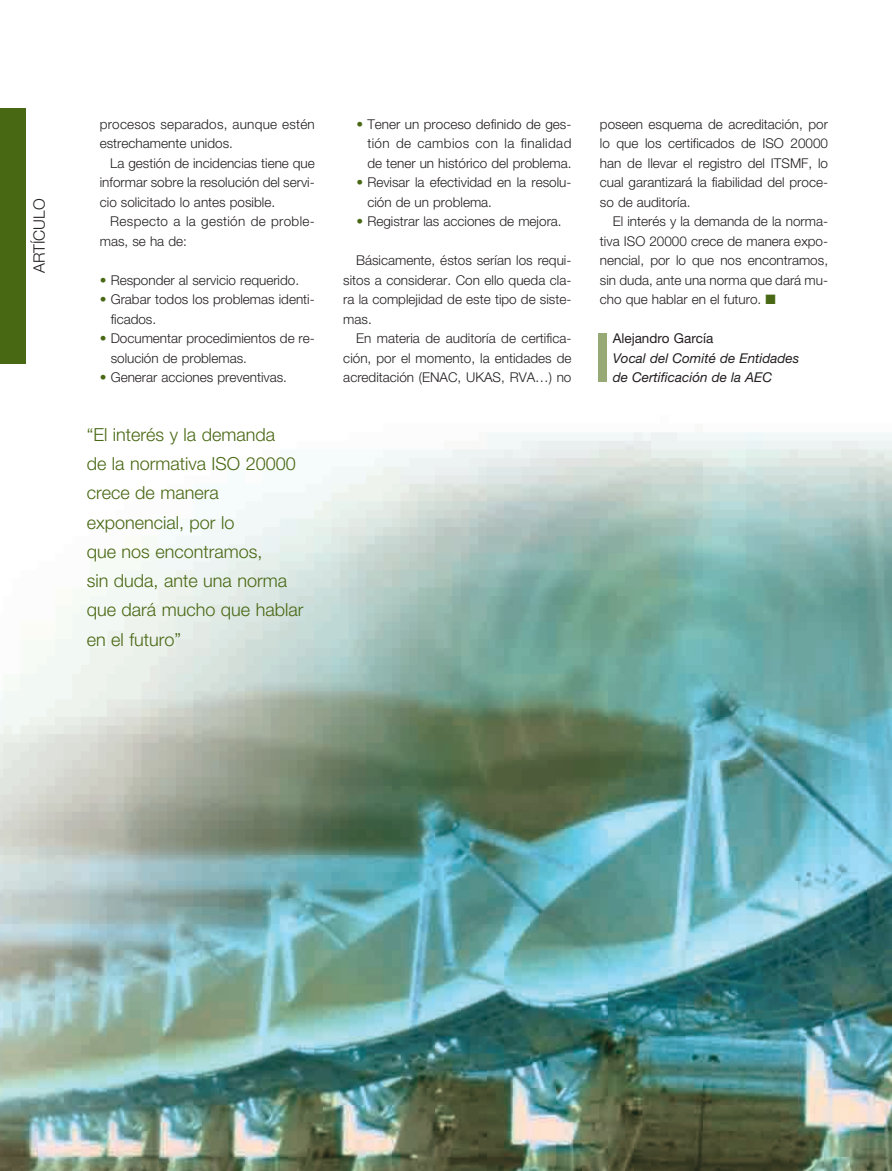
<style>
.page{position:relative;width:892px;height:1171px;background:#fff}
.page>*{position:absolute;margin:0;border:0;box-sizing:border-box;transform-origin:0 0}
.t1{font:300 18px/29.2px "Helvetica Neue";color:#496814}
.t2{font:300 15.75px "Helvetica Neue";color:#231f20}
.t3{font:300 13.5px/19.5px "Helvetica Neue";color:#231f20;text-align:justify}
.t4{font:italic 13.5px/19.5px "Helvetica Neue";color:#231f20}
.t5{font:300 13.5px/19.5px "Helvetica Neue";letter-spacing:.02em;color:#231f20}
.t6{font:13.5px "Helvetica Neue";color:#231f20}
.s1{color:#496814}
</style>
<div class="page">
<img style="left:0;top:108px;width:892px;height:1063px">
<p class="t2" style="left:34px;top:273px;width:76px;rotate:-90deg">ARTÍCULO</p>
<p class="t3" style="left:100px;top:116px;width:216px">procesos separados, aunque estén estrechamente unidos.</p>
<p class="t3" style="left:100px;top:155px;width:216px;text-indent:10px">La gestión de incidencias tiene que informar sobre la resolución del servi&shy;cio solicitado lo antes posible.</p>
<p class="t5" style="left:100px;top:213px;width:216px;text-indent:10px">Respecto a la gestión de proble&shy;mas, se ha de:</p>
<p class="t3" style="left:100px;top:272px;width:201px"><span class="s1">•</span> Responder al servicio requerido.</p>
<p class="t3" style="left:111px;top:291px;width:206px;text-indent:-11px"><span class="s1">•</span> Grabar todos los problemas identi&shy;ficados.</p>
<p class="t3" style="left:111px;top:330px;width:206px;text-indent:-11px"><span class="s1">•</span> Documentar procedimientos de re&shy;solución de problemas.</p>
<p class="t3" style="left:100px;top:369px;width:189px"><span class="s1">•</span> Generar acciones preventivas.</p>
<h1 class="t1" style="left:87px;top:421px;width:218px">“El interés y la demanda<br>de la normativa ISO 20000 crece de manera exponencial, por lo<br>que nos encontramos,<br>sin duda, ante una norma que dará mucho que hablar en el futuro”</h1>
<p class="t3" style="left:367px;top:116px;width:206px;text-indent:-11px"><span class="s1">•</span> Tener un proceso definido de ges&shy;tión de cambios con la finalidad de tener un histórico del problema.</p>
<p class="t3" style="left:367px;top:174px;width:206px;text-indent:-11px"><span class="s1">•</span> Revisar la efectividad en la resolu&shy;ción de un problema.</p>
<p class="t3" style="left:356px;top:213px;width:206px"><span class="s1">•</span> Registrar las acciones de mejora.</p>
<p class="t3" style="left:343px;top:252px;width:230px;text-indent:13px">Básicamente, éstos serían los requi&shy;sitos a considerar. Con ello queda cla&shy;ra la complejidad de este tipo de siste&shy;mas.</p>
<p class="t3" style="left:343px;top:330px;width:230px;text-indent:13px">En materia de auditoría de certifica&shy;ción, por el momento, la entidades de acreditación (ENAC, UKAS, RVA…) no</p>
<p class="t3" style="left:600px;top:116px;width:230px">poseen esquema de acreditación, por lo que los certificados de ISO 20000 han de llevar el registro del ITSMF, lo cual garantizará la fiabilidad del proce&shy;so de auditoría.</p>
<p class="t3" style="left:600px;top:213px;width:230px;text-indent:13px">El interés y la demanda de la norma&shy;tiva ISO 20000 crece de manera expo&shy;nencial, por lo que nos encontramos, sin duda, ante una norma que dará mu&shy;cho que hablar en el futuro. <span class="s1">■</span></p>
<p class="t6" style="left:612px;top:334px;width:102px">Alejandro García</p>
<p class="t4" style="left:612px;top:350px;width:188px">Vocal del Comité de Entidades de Certificación de la AEC</p>
</div>
